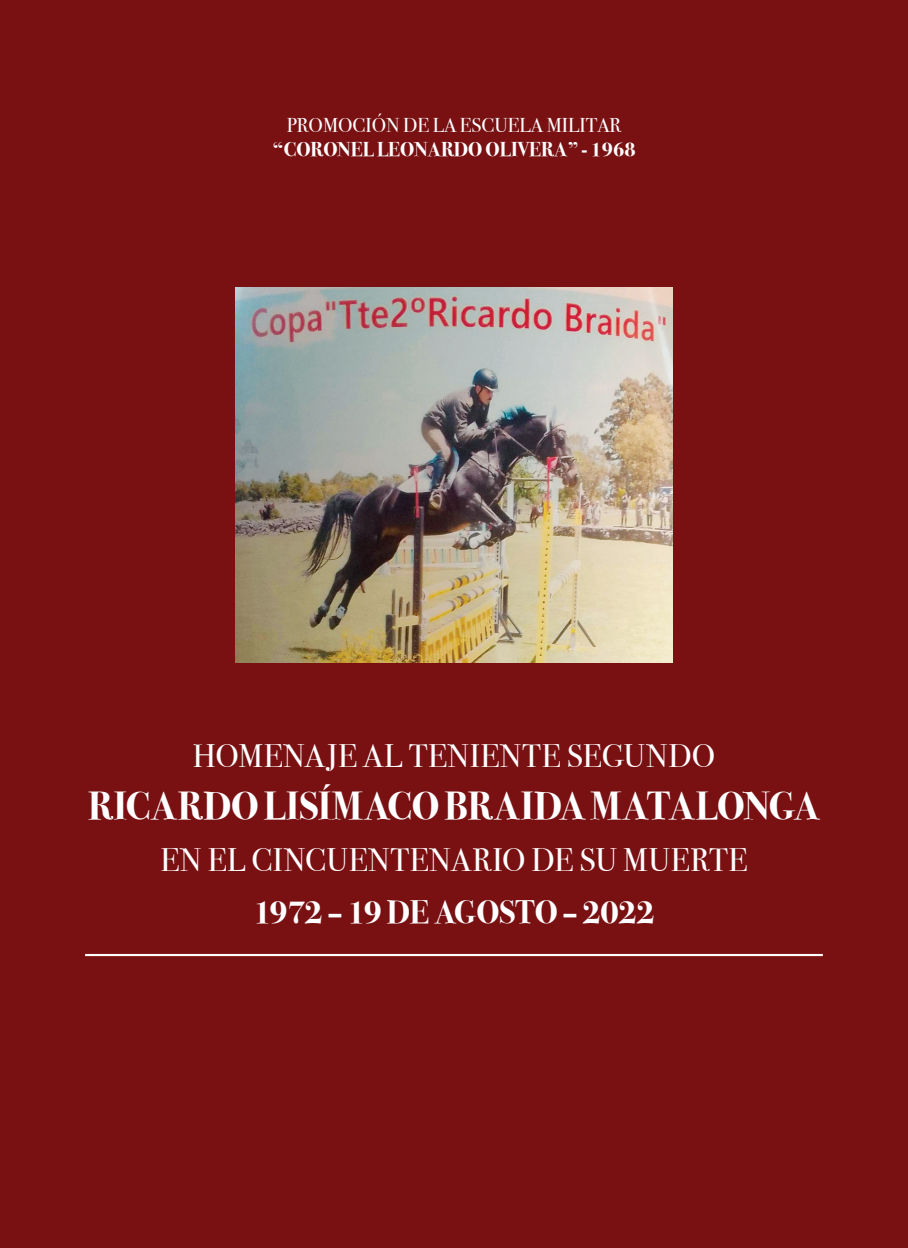
<style>
.page{position:relative;width:908px;height:1248px;background:#fff}
.page>*{position:absolute;margin:0;border:0;box-sizing:border-box;transform-origin:0 0}
.t1{font:700 39px "Bodoni Svty Two ITCTT";letter-spacing:-.005em;color:#fff}
.t2{font:32.4px "Bodoni Svty Two ITCTT";letter-spacing:.02em;color:#fff}
.t3{font:700 32.4px "Bodoni Svty Two ITCTT";letter-spacing:-.01em;color:#fff}
.t4{font:700 20px "Bodoni Svty Two ITCTT";color:#fff}
.t5{font:20px "Bodoni Svty Two ITCTT";color:#fff}
</style>
<div class="page">
<div style="left:0;top:0;width:907px;height:1247px;background:#791113"></div>
<hr style="left:85px;top:953px;width:737px;height:3px;background:#fff">
<img style="left:236px;top:288px;width:435px;height:375px">
<p class="t5" style="left:286px;top:109px;width:336px">PROMOCIÓN DE LA ESCUELA MILITAR</p>
<p class="t4" style="left:272px;top:133px;width:364px">“CORONEL LEONARDO OLIVERA” - 1968</p>
<p class="t2" style="left:193px;top:729px;width:523px">HOMENAJE AL TENIENTE SEGUNDO</p>
<p class="t1" style="left:88px;top:773px;width:733px">RICARDO LISÍMACO BRAIDA MATALONGA</p>
<p class="t2" style="left:160px;top:833px;width:588px">EN EL CINCUENTENARIO DE SU MUERTE</p>
<p class="t3" style="left:253px;top:885px;width:403px">1972 – 19 DE AGOSTO – 2022</p>
</div>
